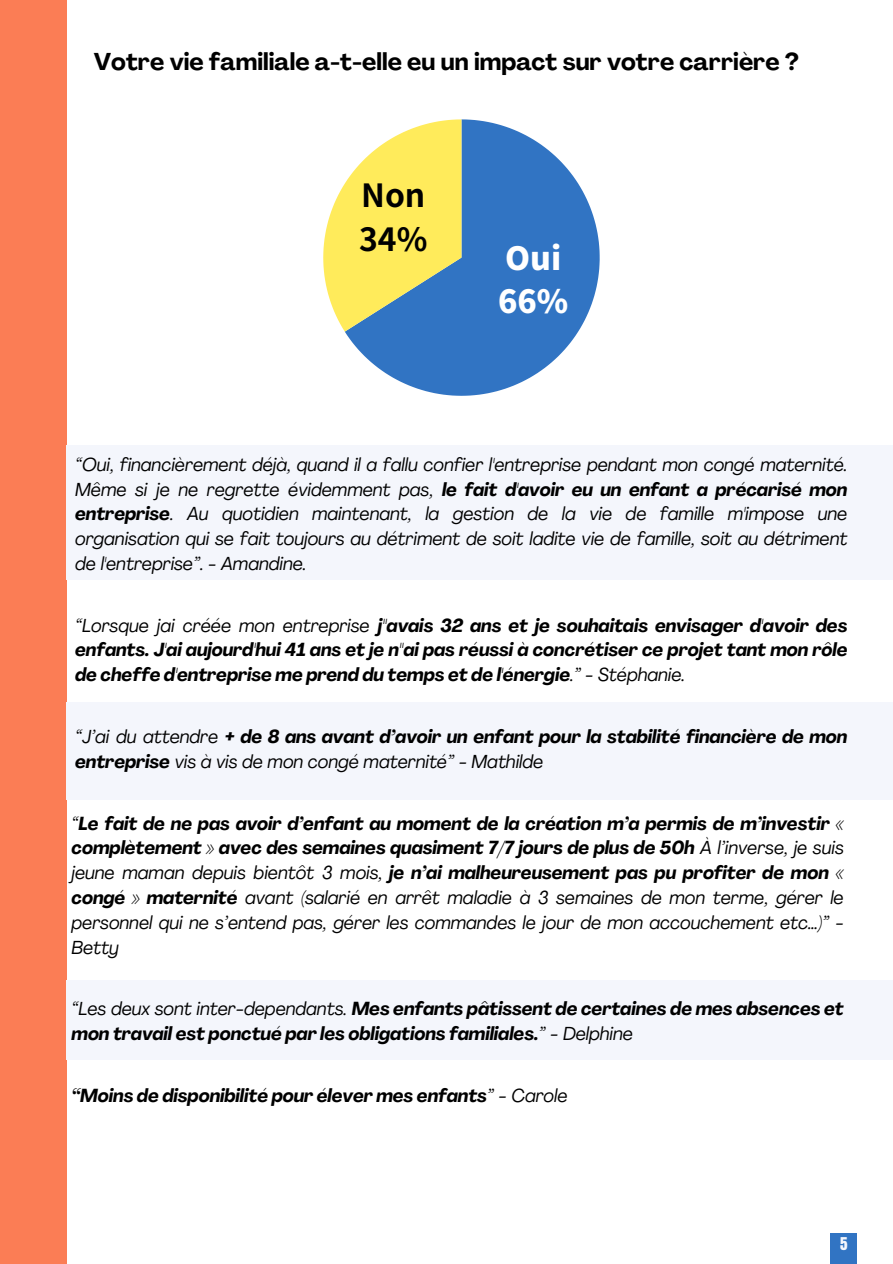
<style>
.page{position:relative;width:893px;height:1264px;background:#fff}
.page>*{position:absolute;margin:0;border:0;box-sizing:border-box;transform-origin:0 0}
.t1{font:800 31.8px/43.8px "Source Han Sans JP";color:#fff}
.t2{font:700 31.8px/43.8px "Source Han Sans JP";color:#000}
.t3{font:700 24px "Agrandir";color:#000}
.t4{font:italic 18.6px/24.8px "Agrandir";color:#000;text-align:justify}
.t5{font:italic 700 18.6px/24.8px "Agrandir";color:#000}
.t6{font:15px "Anton";color:#f4f6fc}
.s1{font-weight:700}
.s2{font-weight:400}
</style>
<div class="page">
<div style="left:0;top:0;width:66px;height:1263px;background:#fb7d55"></div>
<div style="left:830px;top:1232px;width:27px;height:31px;background:#3174c3"></div>
<svg style="left:345px;top:119px;width:254px;height:277px;fill:#3174c3"></svg>
<svg style="left:323px;top:119px;width:138px;height:212px"></svg>
<div style="left:66px;top:445px;width:826px;height:134px;background:#f4f6fc"></div>
<div style="left:66px;top:702px;width:826px;height:98px;background:#f4f6fc"></div>
<div style="left:66px;top:980px;width:826px;height:80px;background:#f4f6fc"></div>
<p class="t3" style="left:94px;top:47px;width:706px">Votre vie familiale a-t-elle eu un impact sur votre carrière ?</p>
<h1 class="t2" style="left:359px;top:174px;width:70px">Non<br>34%</h1>
<h1 class="t1" style="left:498px;top:237px;width:72px">Oui<br>66%</h1>
<p class="t4" style="left:75px;top:452px;width:773px">“Oui, financièrement déjà, quand il a fallu confier l'entreprise pendant mon congé maternité.<br>Même si je ne regrette évidemment pas, <span class="s1">le fait d'avoir eu un enfant a précarisé mon entreprise</span>. Au quotidien maintenant, la gestion de la vie de famille m'impose une organisation qui se fait toujours au détriment de soit ladite vie de famille, soit au détriment de l'entreprise”. - Amandine.</p>
<p class="t5" style="left:75px;top:613px;width:773px;text-align:justify"><span class="s2">“Lorsque jai créée mon entreprise</span> j"avais 32 ans et je souhaitais envisager d'avoir des enfants. J'ai aujourd'hui 41 ans et je n"ai pas réussi à concrétiser ce projet tant mon rôle de cheffe d'entreprise me prend du temps et de l'énergie<span class="s2">.” - Stéphanie.</span></p>
<p class="t5" style="left:75px;top:724px;width:773px"><span class="s2">“J’ai du attendre</span> + de 8 ans avant d’avoir un enfant pour la stabilité financière de mon entreprise <span class="s2">vis à vis de mon congé maternité” - Mathilde</span></p>
<p class="t4" style="left:71px;top:810px;width:773px">“<span class="s1">Le fait de ne pas avoir d’enfant au moment de la création m’a permis de m’investir « complètement » avec des semaines quasiment 7/7 jours de plus de 50h</span> À l’inverse, je suis jeune maman depuis bientôt 3 mois, <span class="s1">je n’ai malheureusement pas pu profiter de mon « congé » maternité</span> avant (salarié en arrêt maladie à 3 semaines de mon terme, gérer le personnel qui ne s’entend pas, gérer les commandes le jour de mon accouchement etc…)” - Betty</p>
<p class="t5" style="left:71px;top:996px;width:773px"><span class="s2">“Les deux sont inter-dependants.</span> Mes enfants pâtissent de certaines de mes absences et mon travail est ponctué par les obligations familiales.<span class="s2">” - Delphine</span></p>
<p class="t5" style="left:71px;top:1083px;width:497px">“Moins de disponibilité pour élever mes enfants<span class="s2">” - Carole</span></p>
<p class="t6" style="left:840px;top:1235px;width:9px">5</p>
</div>
